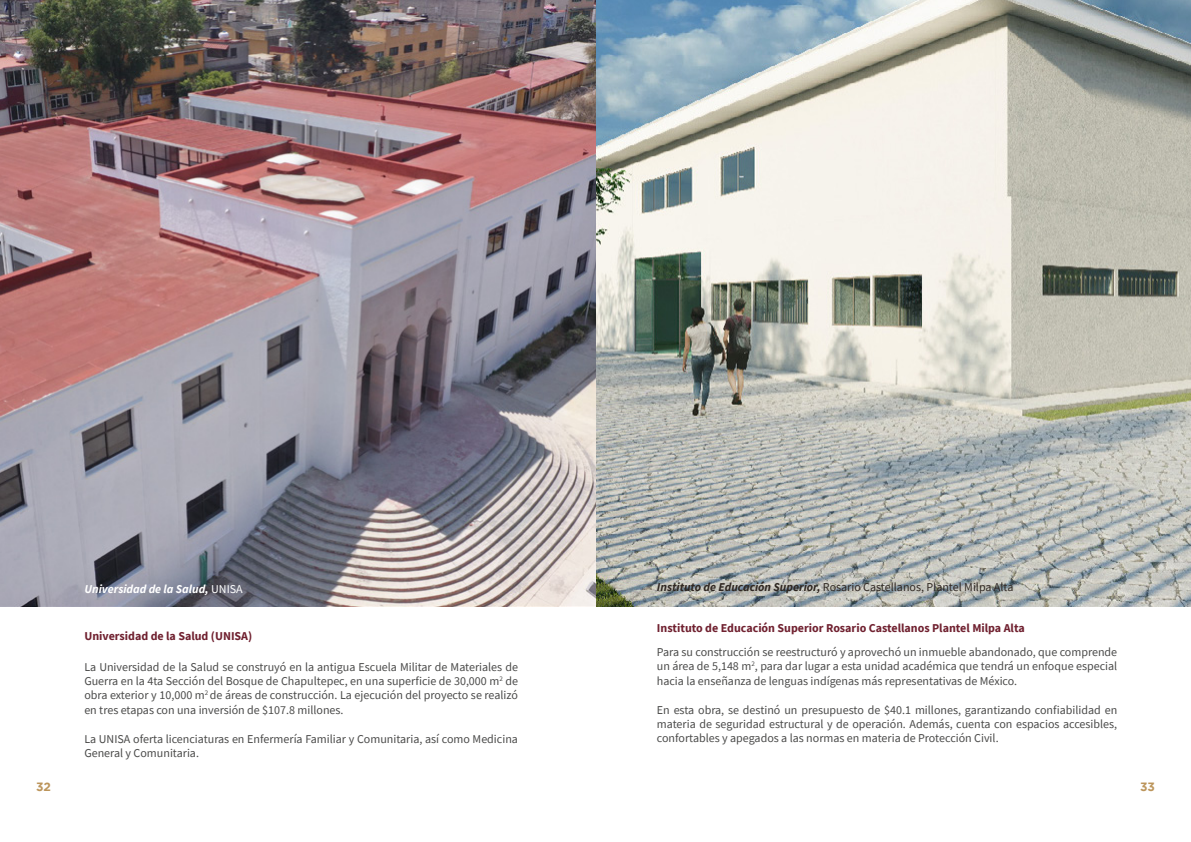
<style>
.page{position:relative;width:1191px;height:842px;background:#fff}
.page>*{position:absolute;margin:0;border:0;box-sizing:border-box;transform-origin:0 0}
.t1{font:12px/14.4px "Source Sans Pro";color:#4a4a49;text-align:justify}
.t2{font:700 12px "Source Sans Pro";color:#702130}
.t3{font:12px "Source Sans Pro";color:#2f2722}
.t4{font:italic 700 12px "Source Sans Pro";color:#fff}
.t5{font:700 12px "Gotham";color:#bc955b}
.s1{font-weight:400;font-style:normal}
.s2{font-weight:700;font-style:italic}
</style>
<div class="page">
<img style="left:0;top:0;width:1191px;height:607px">
<p class="t4" style="left:84px;top:581px;width:160px">Universidad de la Salud, <span class="s1">UNISA</span></p>
<p class="t3" style="left:657px;top:579px;width:358px"><span class="s2">Instituto de Educación Superior,</span> Rosario Castellanos, Plantel Milpa Alta</p>
<p class="t2" style="left:84px;top:628px;width:169px">Universidad de la Salud (UNISA)</p>
<p class="t1" style="left:84px;top:659px;width:435px">La Universidad de la Salud se construyó en la antigua Escuela Militar de Materiales de Guerra en la 4ta Sección del Bosque de Chapultepec, en una superficie de 30,000 m<sup>2</sup> de obra exterior y 10,000 m<sup>2</sup> de áreas de construcción. La ejecución del proyecto se realizó en tres etapas con una inversión de $107.8 millones.</p>
<p class="t1" style="left:84px;top:731px;width:435px">La UNISA oferta licenciaturas en Enfermería Familiar y Comunitaria, así como Medicina<br>General y Comunitaria.</p>
<p class="t2" style="left:657px;top:620px;width:369px">Instituto de Educación Superior Rosario Castellanos Plantel Milpa Alta</p>
<p class="t1" style="left:657px;top:645px;width:462px">Para su construcción se reestructuró y aprovechó un inmueble abandonado, que comprende un área de 5,148 m<sup>2</sup>, para dar lugar a esta unidad académica que tendrá un enfoque especial hacia la enseñanza de lenguas indígenas más representativas de México.</p>
<p class="t1" style="left:657px;top:702px;width:462px">En esta obra, se destinó un presupuesto de $40.1 millones, garantizando confiabilidad en materia de seguridad estructural y de operación. Además, cuenta con espacios accesibles, confortables y apegados a las normas en materia de Protección Civil.</p>
<p class="t5" style="left:36px;top:780px;width:16px">32</p>
<p class="t5" style="left:1140px;top:780px;width:16px">33</p>
</div>
